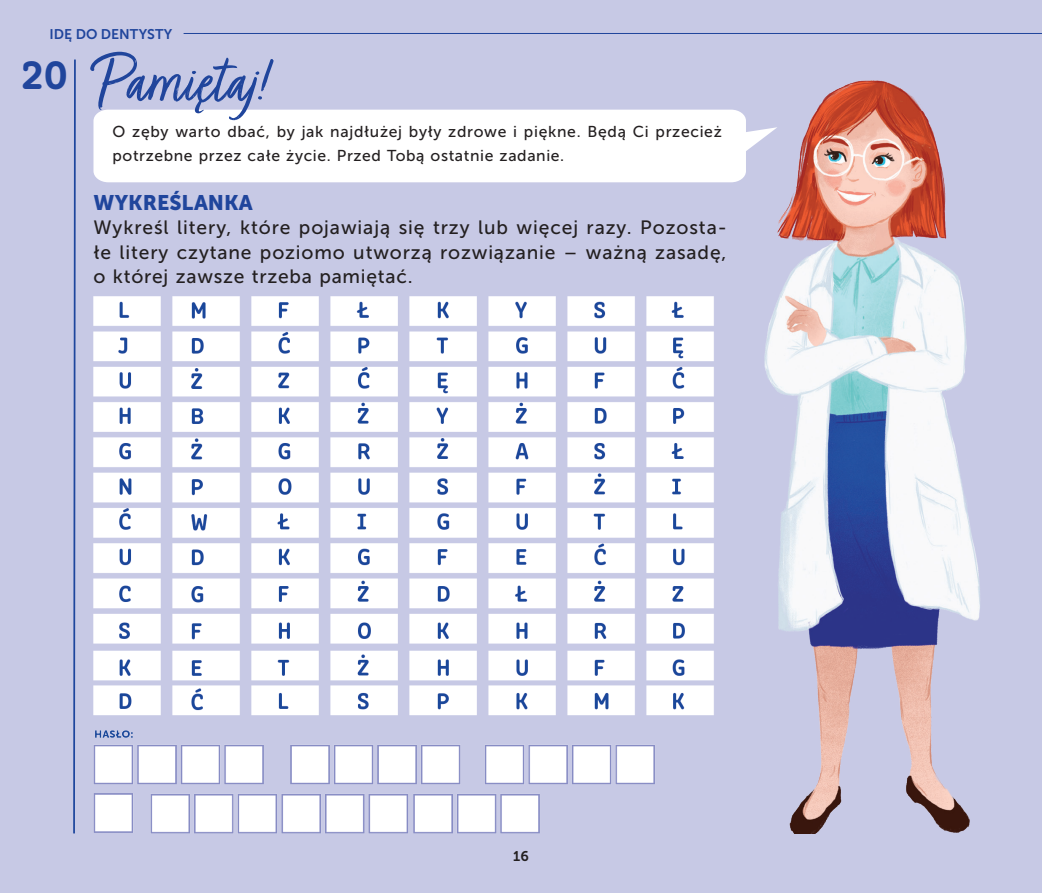
<style>
.page{position:relative;width:1042px;height:893px;background:#c7c9e5}
.page>*{position:absolute;margin:0;border:0;box-sizing:border-box;transform-origin:0 0}
.t1{font:78.75px "Turbinado Light Pro";letter-spacing:-.01em;color:#20459c}
.t2{font:700 42px "Clone Rounded";color:#20459c}
.t3{font:21px "Museo Sans 900";color:#20459c}
.t4{font:19.25px/24.3px "Museo Sans 500";letter-spacing:.04em;color:#231f20;text-align:justify}
.t5{font:15.75px/24.3px "Museo Sans 500";letter-spacing:.04em;color:#231f20}
.t6{font:14px "Museo Sans 700";color:#20459c}
.t7{font:14px "Museo Sans 700";color:#231f20}
</style>
<div class="page">
<hr style="left:184px;top:33px;width:858px;height:1px;background:#20459c">
<div style="left:93px;top:110px;width:642px;height:72px;background:#fff"></div>
<svg style="left:73px;top:59px;width:3px;height:231px"></svg>
<img style="left:73px;top:290px;width:641px;height:544px">
<img style="left:735px;top:81px;width:245px;height:753px">
<p class="t6" style="left:50px;top:26px;width:124px">IDĘ DO DENTYSTY</p>
<h2 class="t2" style="left:21px;top:40px;width:49px">20</h2>
<h1 class="t1" style="left:93px;top:38px;width:177px">Pamiętaj!</h1>
<p class="t5" style="left:112px;top:120px;width:611px">O zęby warto dbać, by jak najdłużej były zdrowe i piękne. Będą Ci przecież potrzebne przez całe życie. Przed Tobą ostatnie zadanie.</p>
<p class="t3" style="left:93px;top:191px;width:161px">WYKREŚLANKA</p>
<p class="t4" style="left:93px;top:216px;width:635px">Wykreśl litery, które pojawiają się trzy lub więcej razy. Pozosta&shy;łe litery czytane poziomo utworzą rozwiązanie – ważną zasadę, o której zawsze trzeba pamiętać.</p>
<p class="t7" style="left:513px;top:848px;width:17px">16</p>
</div>
